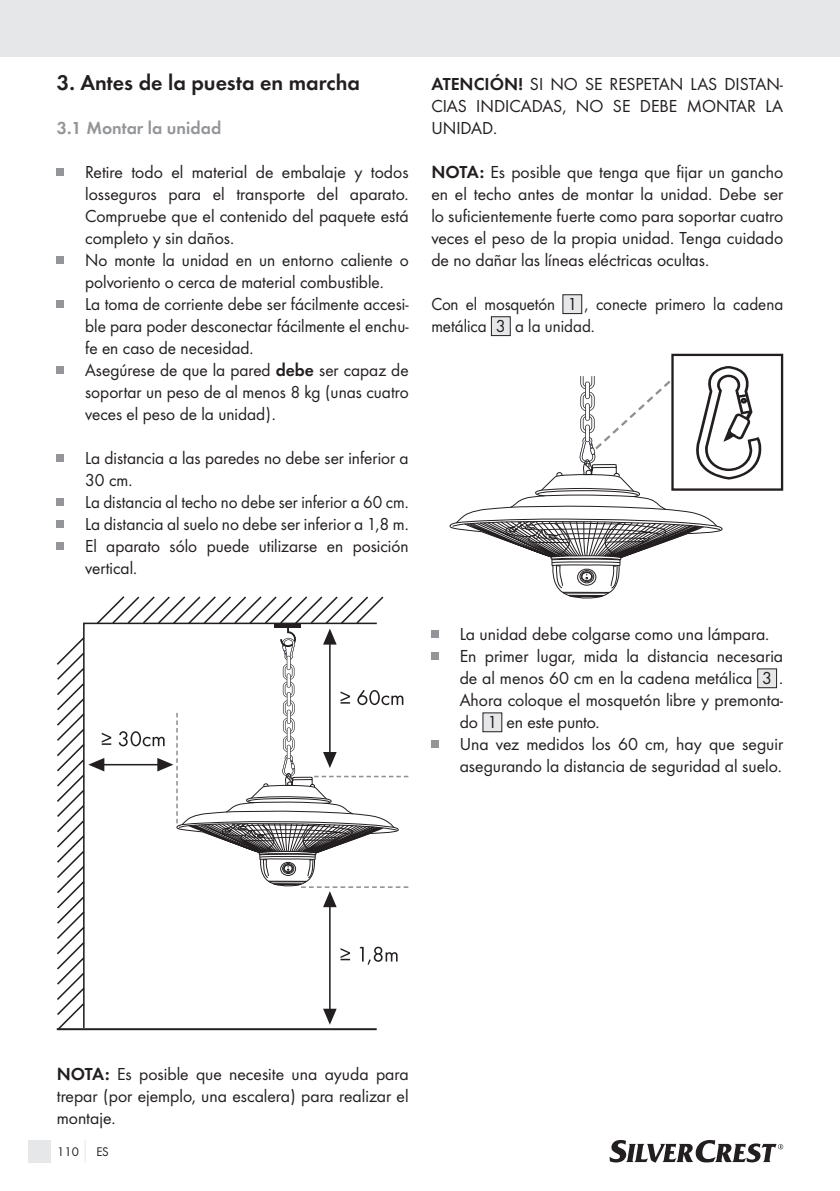
<style>
.page{position:relative;width:840px;height:1191px;background:#fff}
.page>*{position:absolute;margin:0;border:0;box-sizing:border-box;transform-origin:0 0}
.t1{font:600 22px "Futura Pro";color:#231f20}
.t2{font:18px/22px "Futura Pro";color:#231f20}
.t3{font:18px/22px "Futura Pro";color:#231f20;scale:.96 1}
.t4{font:600 18px "Futura Pro";color:#939598}
.t5{font:13px "Futura Pro";color:#231f20}
.s1{font-weight:600}
</style>
<div class="page">
<div style="left:0;top:0;width:839px;height:57px;background:#e6e7e9"></div>
<div style="left:28px;top:1140px;width:23px;height:22px;background:#e6e7e9"></div>
<svg style="left:85px;top:1140px;width:1px;height:22px"></svg>
<svg style="left:609px;top:1140px;width:173px;height:22px"></svg>
<div style="left:57px;top:168px;width:7px;height:7px;background:#939598"></div>
<div style="left:57px;top:256px;width:7px;height:7px;background:#939598"></div>
<div style="left:57px;top:300px;width:7px;height:7px;background:#939598"></div>
<div style="left:57px;top:366px;width:7px;height:7px;background:#939598"></div>
<div style="left:57px;top:454px;width:7px;height:7px;background:#939598"></div>
<div style="left:57px;top:498px;width:7px;height:7px;background:#939598"></div>
<div style="left:57px;top:520px;width:7px;height:7px;background:#939598"></div>
<div style="left:57px;top:542px;width:7px;height:7px;background:#939598"></div>
<svg style="left:56px;top:596px;width:352px;height:435px"></svg>
<div style="left:562px;top:295px;width:19px;height:18px;background:#e6e7e9"></div>
<div style="left:562px;top:294px;width:20px;height:20px;border:1px solid #231f20"></div>
<div style="left:491px;top:317px;width:19px;height:18px;background:#e6e7e9"></div>
<div style="left:490px;top:316px;width:20px;height:20px;border:1px solid #231f20"></div>
<div style="left:671px;top:354px;width:111px;height:137px;border:2px solid #231f20"></div>
<svg style="left:449px;top:366px;width:313px;height:233px"></svg>
<div style="left:431px;top:630px;width:7px;height:7px;background:#939598"></div>
<div style="left:431px;top:652px;width:7px;height:7px;background:#939598"></div>
<div style="left:757px;top:669px;width:19px;height:18px;background:#e6e7e9"></div>
<div style="left:756px;top:668px;width:20px;height:20px;border:1px solid #231f20"></div>
<div style="left:482px;top:713px;width:19px;height:18px;background:#e6e7e9"></div>
<div style="left:431px;top:740px;width:7px;height:7px;background:#939598"></div>
<p class="t1" style="left:57px;top:67px;width:305px">3. Antes de la puesta en marcha</p>
<p class="t4" style="left:57px;top:115px;width:166px">3.1 Montar la unidad</p>
<p class="t2" style="left:85px;top:160px;width:325px">Retire todo el material de embalaje y todos losseguros para el transporte del aparato.<br>Compruebe que el contenido del paquete está completo y sin daños.<br>No monte la unidad en un entorno caliente o polvoriento o cerca de material combustible.<br>La toma de corriente debe ser fácilmente accesi&shy;ble para poder desconectar fácilmente el enchu&shy;fe en caso de necesidad.<br>Asegúrese de que la pared <span class="s1">debe</span> ser capaz de soportar un peso de al menos 8 kg (unas cuatro veces el peso de la unidad).</p>
<p class="t2" style="left:85px;top:446px;width:325px">La distancia a las paredes no debe ser inferior a 30 cm.<br>La distancia al techo no debe ser inferior a 60 cm.<br>La distancia al suelo no debe ser inferior a 1,8 m.<br>El aparato sólo puede utilizarse en posición vertical.</p>
<p class="t2" style="left:431px;top:72px;width:353px;text-align:justify"><span class="s1">ATENCIÓN!</span> SI NO SE RESPETAN LAS DISTAN-CIAS INDICADAS, NO SE DEBE MONTAR LA UNIDAD.</p>
<p class="t2" style="left:431px;top:160px;width:353px;text-align:justify"><span class="s1">NOTA:</span> Es posible que tenga que fijar un gancho en el techo antes de montar la unidad. Debe ser lo suficientemente fuerte como para soportar cuatro veces el peso de la propia unidad. Tenga cuidado de no dañar las líneas eléctricas ocultas.</p>
<p class="t3" style="left:431px;top:292px;width:368px">Con el mosquetón 1 , conecte primero la cadena metálica 3 a la unidad.</p>
<p class="t2" style="left:459px;top:622px;width:325px">La unidad debe colgarse como una lámpara.<br>En primer lugar, mida la distancia necesaria de al menos 60 cm en la cadena metálica 3 .<br>Ahora coloque el mosquetón libre y premonta&shy;do 1 en este punto.<br>Una vez medidos los 60 cm, hay que seguir asegurando la distancia de seguridad al suelo.</p>
<p class="t2" style="left:57px;top:1062px;width:353px;text-align:justify"><span class="s1">NOTA:</span> Es posible que necesite una ayuda para trepar (por ejemplo, una escalera) para realizar el montaje.</p>
<p class="t5" style="left:57px;top:1142px;width:23px">110</p>
<p class="t5" style="left:96px;top:1142px;width:14px">ES</p>
</div>
